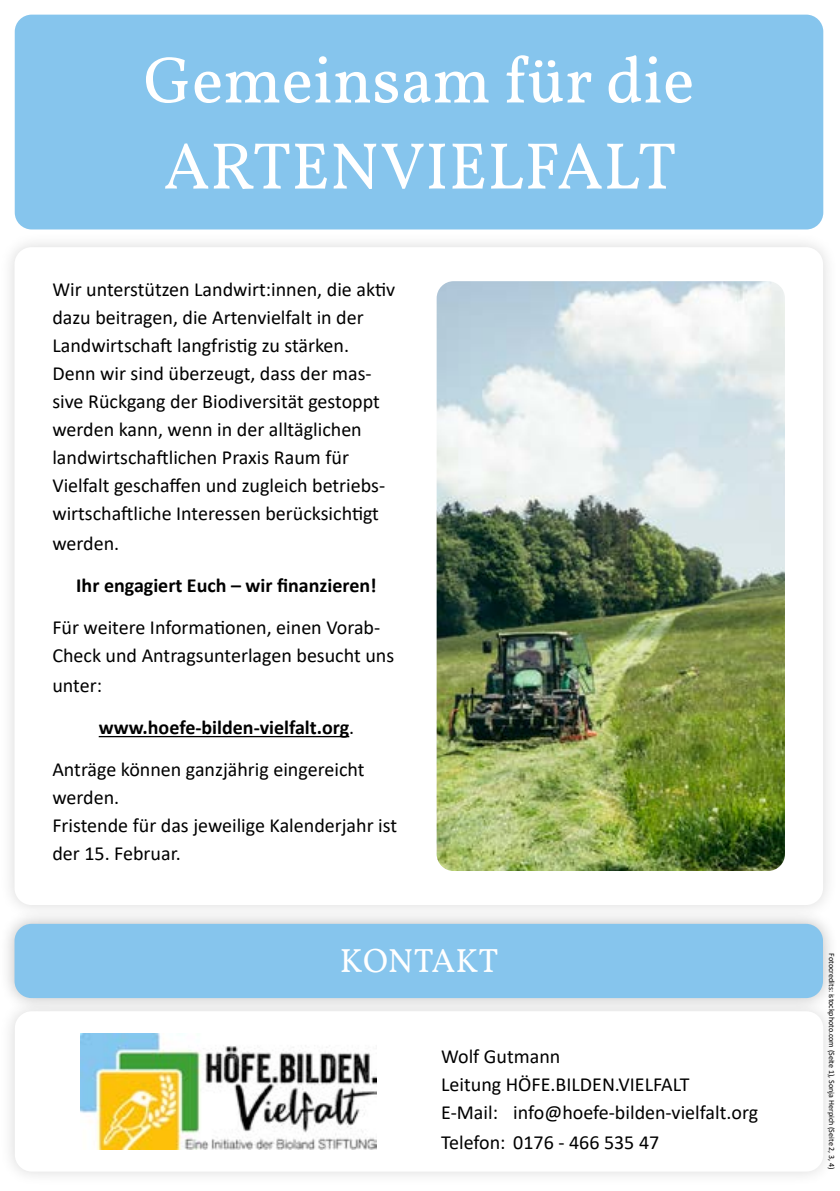
<style>
.page{position:relative;width:840px;height:1191px;background:#fff}
.page>*{position:absolute;margin:0;border:0;box-sizing:border-box;transform-origin:0 0}
.t1{font:66px/86px "Vollkorn";color:#fff;text-align:center}
.t2{font:34px "Vollkorn";color:#fff}
.t3{font:20px/28px "Calibri";color:#000}
.t4{font:700 20px "Calibri";color:#000}
.t5{font:8px "Calibri";color:#000}
.s1{font-weight:400}
</style>
<div class="page">
<div style="left:0;top:995px;width:838px;height:192px;background:#f9f9f9"></div>
<div style="left:15px;top:1011px;width:807px;height:160px;background:#fff;border-radius:17px"></div>
<div style="left:0;top:232px;width:838px;height:688px;background:#f8f8f8"></div>
<div style="left:15px;top:247px;width:807px;height:658px;background:#fff;border-radius:17px"></div>
<div style="left:15px;top:15px;width:807px;height:214px;background:#86c5ed;border-radius:17px"></div>
<img style="left:81px;top:1033px;width:295px;height:117px">
<hr style="left:99px;top:736px;width:250px;height:1px;background:#000">
<img style="left:436px;top:281px;width:348px;height:590px">
<div style="left:0;top:908px;width:838px;height:105px;background:#000;opacity:.25"></div>
<div style="left:15px;top:923px;width:807px;height:75px;background:#86c5ed;border-radius:17px"></div>
<h1 class="t1" style="left:144px;top:37px;width:552px">Gemeinsam für die<br>ARTENVIELFALT</h1>
<p class="t3" style="left:52px;top:275px;width:344px">Wir unterstützen Landwirt:innen, die aktiv dazu beitragen, die Artenvielfalt in der Landwirtschaft langfristig zu stärken.<br>Denn wir sind überzeugt, dass der mas&shy;sive Rückgang der Biodiversität gestoppt werden kann, wenn in der alltäglichen landwirtschaftlichen Praxis Raum für Vielfalt geschaffen und zugleich betriebs&shy;wirtschaftliche Interessen berücksichtigt</p>
<p class="t3" style="left:52px;top:529px;width:68px">werden.</p>
<p class="t4" style="left:76px;top:571px;width:302px">Ihr engagiert Euch – wir finanzieren!</p>
<p class="t3" style="left:52px;top:613px;width:343px">Für weitere Informationen, einen Vorab-<br>Check und Antragsunterlagen besucht uns</p>
<p class="t3" style="left:52px;top:671px;width:51px">unter:</p>
<p class="t4" style="left:99px;top:713px;width:257px">www.hoefe-bilden-vielfalt.org<span class="s1">.</span></p>
<p class="t3" style="left:52px;top:755px;width:313px">Anträge können ganzjährig eingereicht</p>
<p class="t3" style="left:52px;top:783px;width:346px">werden.<br>Fristende für das jeweilige Kalenderjahr ist der 15. Februar.</p>
<h2 class="t2" style="left:340px;top:940px;width:160px">KONTAKT</h2>
<p class="t5" style="left:836px;top:953px;width:218px;rotate:90deg">Fotocredits: istockphoto.com (Seite 1), Sonja Herpich (Seite 2, 3, 4)</p>
<p class="t3" style="left:441px;top:1041px;width:318px">Wolf Gutmann<br>Leitung HÖFE.BILDEN.VIELFALT<br>E-Mail: info@hoefe-bilden-vielfalt.org</p>
<p class="t3" style="left:441px;top:1127px;width:219px">Telefon: 0176 - 466 535 47</p>
</div>
